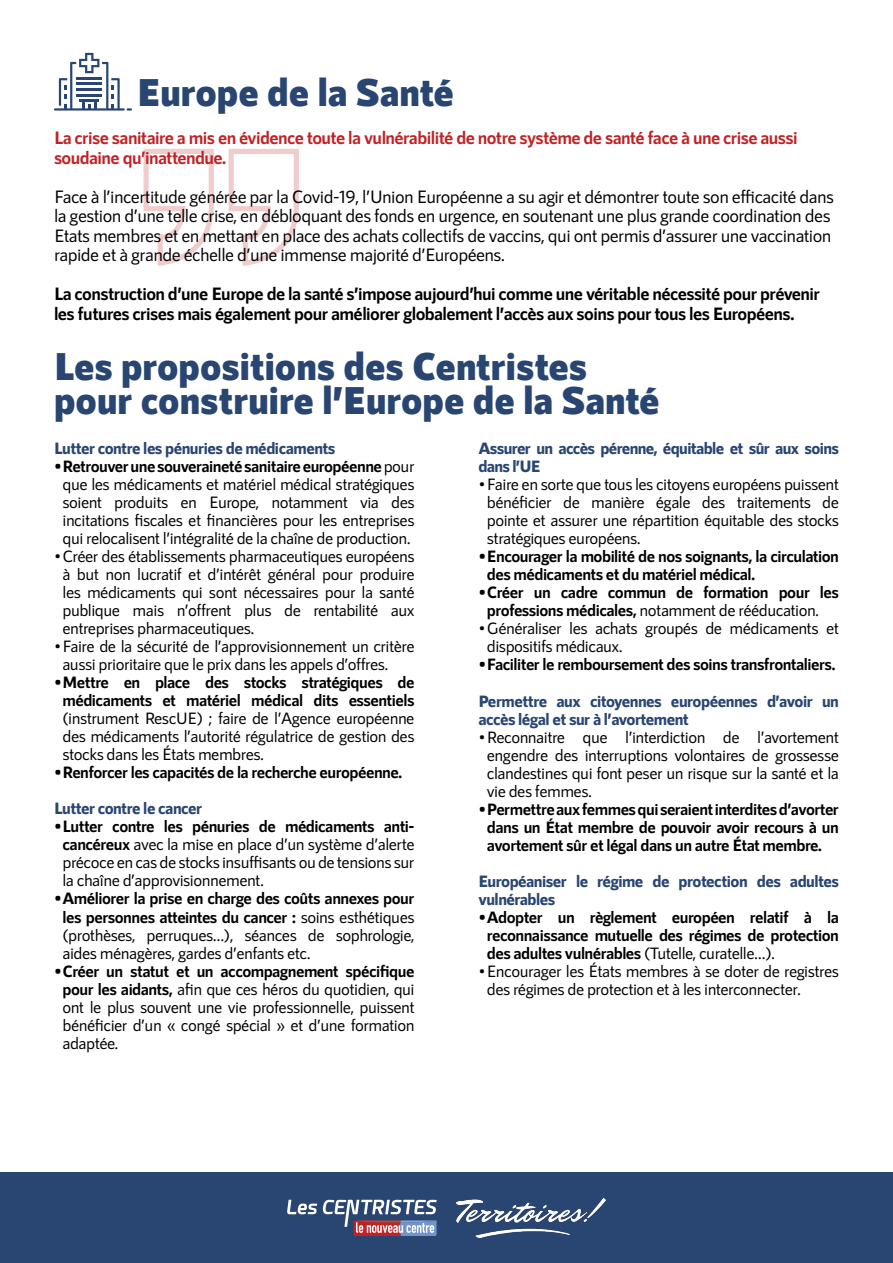
<style>
.page{position:relative;width:893px;height:1263px;background:#fff}
.page>*{position:absolute;margin:0;border:0;box-sizing:border-box;transform-origin:0 0}
.t1{font:900 39px/34.5px "RNS Sanz";color:#294572}
.t2{font:500 18px/19.5px "RNS Sanz";letter-spacing:-.03em;color:#000}
.t3{font:700 18px/19.5px "RNS Sanz";letter-spacing:-.03em;color:#000}
.t4{font:700 18px/19.5px "RNS Sanz";letter-spacing:-.03em;color:#c12226}
.t5{font:500 16.5px/18px "RNS Sanz";letter-spacing:-.03em;color:#000;text-align:justify}
.t6{font:700 16.5px/18px "RNS Sanz";letter-spacing:-.03em;color:#000;text-align:center}
.t7{font:800 16.5px/18px "RNS Sanz";letter-spacing:-.03em;color:#294572}
.s1{font-weight:700}
.s2{font-weight:500}
</style>
<div class="page">
<div style="left:0;top:1173px;width:893px;height:90px;background:#294572"></div>
<svg style="left:287px;top:1200px;width:30px;height:14px"></svg>
<svg style="left:323px;top:1200px;width:114px;height:36px"></svg>
<img style="left:456px;top:1198px;width:150px;height:39px">
<svg style="left:144px;top:149px;width:155px;height:117px"></svg>
<svg style="left:127px;top:108px;width:5px;height:3px"></svg>
<hr style="left:54px;top:108px;width:71px;height:3px;background:#294572">
<svg style="left:59px;top:53px;width:61px;height:56px"></svg>
<h1 class="t1" style="left:137px;top:74px;width:318px">Europe de la Santé</h1>
<p class="t4" style="left:54px;top:128px;width:745px">La crise sanitaire a mis en évidence toute la vulnérabilité de notre système de santé face à une crise aussi soudaine qu’inattendue.</p>
<p class="t2" style="left:54px;top:186px;width:782px">Face à l’incertitude générée par la Covid-19, l’Union Européenne a su agir et démontrer toute son efficacité dans la gestion d’une telle crise, en débloquant des fonds en urgence, en soutenant une plus grande coordination des Etats membres et en mettant en place des achats collectifs de vaccins, qui ont permis d’assurer une vaccination rapide et à grande échelle d’une immense majorité d’Européens.</p>
<p class="t3" style="left:54px;top:284px;width:767px">La construction d’une Europe de la santé s’impose aujourd’hui comme une véritable nécessité pour prévenir les futures crises mais également pour améliorer globalement l’accès aux soins pour tous les Européens.</p>
<h1 class="t1" style="left:54px;top:348px;width:607px">Les propositions des Centristes pour construire l’Europe de la Santé</h1>
<p class="t7" style="left:54px;top:439px;width:283px">Lutter contre les pénuries de médicaments</p>
<p class="t5" style="left:54px;top:457px;width:362px;text-align:center"><span class="s1">•Retrouver une souveraineté sanitaire européenne</span> pour que les médicaments et matériel médical stratégiques soient produits en Europe, notamment via des incitations fiscales et financières pour les entreprises qui relocalisent l’intégralité de la chaîne de production.</p>
<p class="t5" style="left:62px;top:547px;width:354px;text-indent:-8px">•Créer des établissements pharmaceutiques européens à but non lucratif et d’intérêt général pour produire les médicaments qui sont nécessaires pour la santé publique mais n’offrent plus de rentabilité aux entreprises pharmaceutiques.</p>
<p class="t5" style="left:62px;top:637px;width:354px;text-indent:-8px">•Faire de la sécurité de l’approvisionnement un critère aussi prioritaire que le prix dans les appels d’offres.</p>
<p class="t6" style="left:54px;top:673px;width:362px">•Mettre en place des stocks stratégiques de médicaments et matériel médical dits essentiels</p>
<p class="t5" style="left:62px;top:709px;width:354px">(instrument RescUE) ; faire de l’Agence européenne des médicaments l’autorité régulatrice de gestion des stocks dans les États membres.</p>
<p class="t6" style="left:54px;top:763px;width:350px">•Renforcer les capacités de la recherche européenne.</p>
<p class="t7" style="left:54px;top:799px;width:150px">Lutter contre le cancer</p>
<p class="t5" style="left:62px;top:817px;width:354px;text-indent:-8px"><span class="s1">•Lutter contre les pénuries de médicaments anti&shy;cancéreux</span> avec la mise en place d’un système d’alerte précoce en cas de stocks insuffisants ou de tensions sur la chaîne d’approvisionnement.</p>
<p class="t5" style="left:62px;top:889px;width:354px;text-indent:-8px"><span class="s1">•Améliorer la prise en charge des coûts annexes pour les personnes atteintes du cancer :</span> soins esthétiques (prothèses, perruques…), séances de sophrologie, aides ménagères, gardes d’enfants etc.</p>
<p class="t5" style="left:62px;top:961px;width:354px;text-indent:-8px"><span class="s1">•Créer un statut et un accompagnement spécifique pour les aidants,</span> afin que ces héros du quotidien, qui ont le plus souvent une vie professionnelle, puissent bénéficier d’un « congé spécial » et d’une formation adaptée.</p>
<p class="t7" style="left:478px;top:439px;width:362px">Assurer un accès pérenne, équitable et sûr aux soins dans l’UE</p>
<p class="t5" style="left:487px;top:475px;width:354px;text-indent:-8px">•Faire en sorte que tous les citoyens européens puissent bénéficier de manière égale des traitements de pointe et assurer une répartition équitable des stocks stratégiques européens.</p>
<p class="t6" style="left:487px;top:547px;width:354px;text-align:left;text-indent:-8px">•Encourager la mobilité de nos soignants, la circulation des médicaments et du matériel médical.</p>
<p class="t6" style="left:487px;top:583px;width:354px;text-align:left;text-indent:-8px">•Créer un cadre commun de formation pour les professions médicales, <span class="s2">notamment de rééducation.</span></p>
<p class="t5" style="left:487px;top:619px;width:354px;text-indent:-8px">•Généraliser les achats groupés de médicaments et dispositifs médicaux.</p>
<p class="t6" style="left:478px;top:655px;width:359px">•Faciliter le remboursement des soins transfrontaliers.</p>
<p class="t7" style="left:478px;top:691px;width:362px">Permettre aux citoyennes européennes d’avoir un accès légal et sur à l’avortement</p>
<p class="t5" style="left:487px;top:727px;width:354px;text-indent:-8px">•Reconnaitre que l’interdiction de l’avortement engendre des interruptions volontaires de grossesse clandestines qui font peser un risque sur la santé et la vie des femmes.</p>
<p class="t6" style="left:478px;top:799px;width:362px">•Permettre aux femmes qui seraient interdites d’avorter dans un État membre de pouvoir avoir recours à un avortement sûr et légal dans un autre État membre.</p>
<p class="t7" style="left:478px;top:871px;width:362px">Européaniser le régime de protection des adultes vulnérables</p>
<p class="t6" style="left:487px;top:907px;width:354px;text-align:justify;text-indent:-8px">•Adopter un règlement européen relatif à la reconnaissance mutuelle des régimes de protection des adultes vulnérables <span class="s2">(Tutelle, curatelle…).</span></p>
<p class="t5" style="left:487px;top:961px;width:354px;text-indent:-8px">•Encourager les États membres à se doter de registres des régimes de protection et à les interconnecter.</p>
</div>
